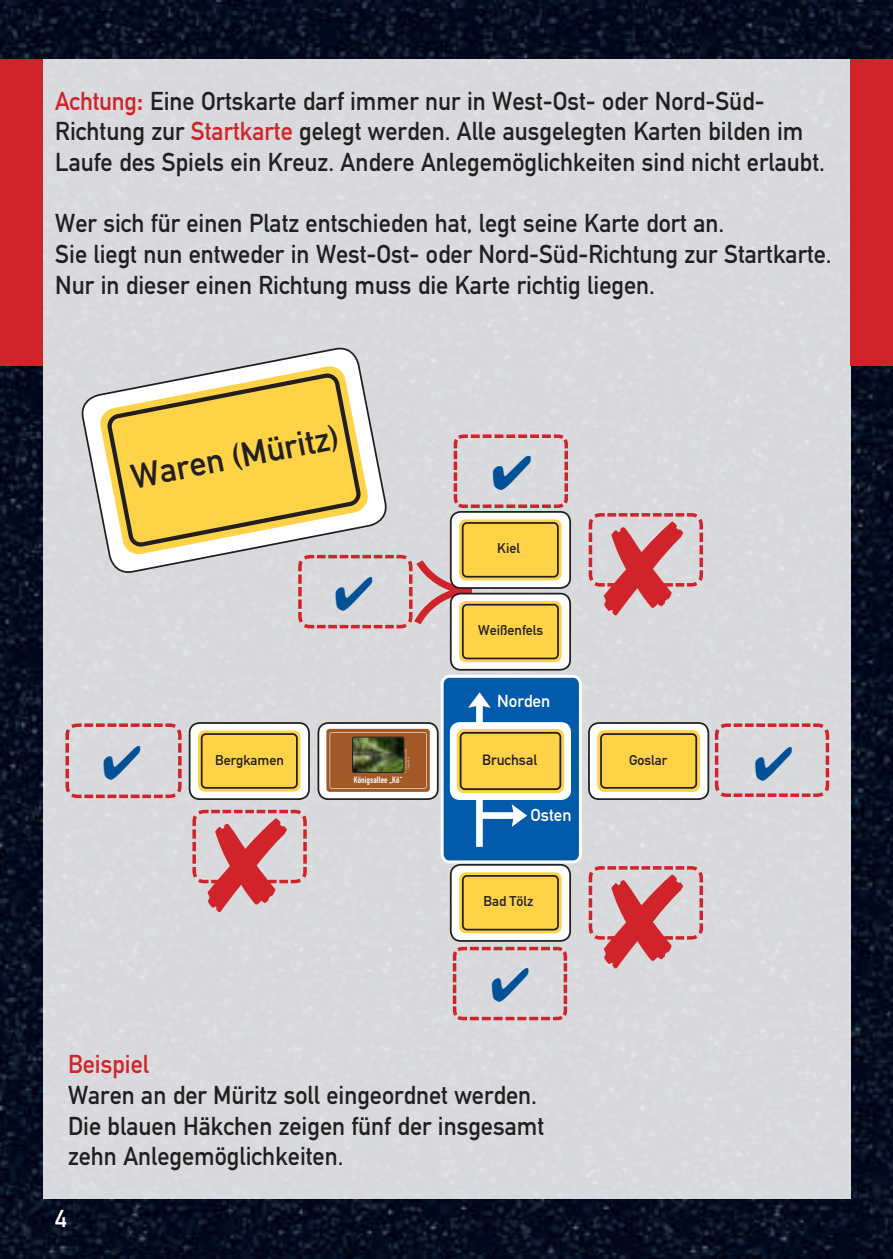
<style>
.page{position:relative;width:893px;height:1259px;background:#fff}
.page>*{position:absolute;margin:0;border:0;box-sizing:border-box;transform-origin:0 0}
.t1{font:33.9px "DIN Mittelschrift";color:#231f20}
.t2{font:25.5px/30.6px "DIN Mittelschrift";color:#231f20;scale:.95 1}
.t3{font:25.5px "DIN Mittelschrift";color:#d1232a;scale:.95 1}
.t4{font:24px "DIN Mittelschrift";color:#fff}
.t5{font:17.1px "DIN Mittelschrift";color:#fff}
.t6{font:14.7px "DIN Mittelschrift";color:#231f20}
.t7{font:14.1px "DIN Mittelschrift";color:#231f20}
.t8{font:9px "DIN Engschrift";letter-spacing:.01em;color:#fff}
.s1{color:#d1232a}
.s2{font-family:"DIN Mittelschrift LT";font-size:33.3px;color:#d1232a}
</style>
<div class="page">
<img style="left:0;top:0;width:893px;height:1259px">
<div style="left:43px;top:60px;width:807px;height:1139px;background:#d8d9dc"></div>
<div style="left:0;top:60px;width:43px;height:306px;background:#d1232a"></div>
<div style="left:850px;top:60px;width:43px;height:306px;background:#d1232a"></div>
<svg style="left:81px;top:347px;width:280px;height:194px"></svg>
<div style="left:442px;top:676px;width:138px;height:186px;background:#015aaa;border-radius:7px"></div>
<div style="left:441px;top:675px;width:141px;height:188px;border:3px solid #fff;border-radius:7px"></div>
<svg style="left:450px;top:692px;width:121px;height:155px"></svg>
<svg style="left:591px;top:725px;width:115px;height:72px;background:#f1d271"></svg>
<div style="left:588px;top:722px;width:121px;height:78px;border:2px solid #231f20;border-radius:10px"></div>
<svg style="left:320px;top:725px;width:116px;height:72px;background:#a3805e"></svg>
<div style="left:317px;top:722px;width:122px;height:78px;border:2px solid #231f20;border-radius:10px"></div>
<svg style="left:192px;top:725px;width:115px;height:72px;background:#f1d272"></svg>
<div style="left:189px;top:722px;width:121px;height:78px;border:2px solid #231f20;border-radius:10px"></div>
<div style="left:450px;top:864px;width:121px;height:77px;border:2px solid #231f20;border-radius:10px"></div>
<svg style="left:588px;top:513px;width:115px;height:83px"></svg>
<svg style="left:588px;top:866px;width:115px;height:80px"></svg>
<svg style="left:192px;top:809px;width:115px;height:75px"></svg>
<svg style="left:65px;top:723px;width:117px;height:76px"></svg>
<svg style="left:714px;top:723px;width:116px;height:74px"></svg>
<svg style="left:106px;top:373px;width:464px;height:296px"></svg>
<svg style="left:451px;top:865px;width:118px;height:156px"></svg>
<p class="t2" style="left:55px;top:85px;width:812px"><span class="s1">Achtung</span><span class="s2">:</span> Eine Ortskarte darf immer nur in West-Ost- oder Nord-Süd-<br>Richtung zur <span class="s1">Startkarte</span> gelegt werden. Alle ausgelegten Karten bilden im<br>Laufe des Spiels ein Kreuz. Andere Anlegemöglichkeiten sind nicht erlaubt.</p>
<p class="t2" style="left:55px;top:207px;width:819px">Wer sich für einen Platz entschieden hat, legt seine Karte dort an.<br>Sie liegt nun entweder in West-Ost- oder Nord-Süd-Richtung zur Startkarte.<br>Nur in dieser einen Richtung muss die Karte richtig liegen.</p>
<h1 class="t1" style="left:128px;top:457px;width:213px;rotate:-11deg">Waren (Müritz)</h1>
<p class="t7" style="left:215px;top:751px;width:70px">Bergkamen</p>
<p class="t8" style="left:354px;top:774px;width:50px">Königsallee „Kö“</p>
<p class="t7" style="left:497px;top:540px;width:24px">Kiel</p>
<p class="t7" style="left:478px;top:622px;width:67px">Weißenfels</p>
<p class="t5" style="left:497px;top:691px;width:55px">Norden</p>
<p class="t6" style="left:482px;top:751px;width:57px">Bruchsal</p>
<p class="t7" style="left:629px;top:751px;width:40px">Goslar</p>
<p class="t5" style="left:530px;top:805px;width:43px">Osten</p>
<p class="t7" style="left:483px;top:893px;width:51px">Bad Tölz</p>
<p class="t3" style="left:68px;top:1049px;width:87px">Beispiel</p>
<p class="t2" style="left:68px;top:1079px;width:503px">Waren an der Müritz soll eingeordnet werden.<br>Die blauen Häkchen zeigen fünf der insgesamt zehn Anlegemöglichkeiten.</p>
<p class="t4" style="left:55px;top:1204px;width:13px">4</p>
</div>
